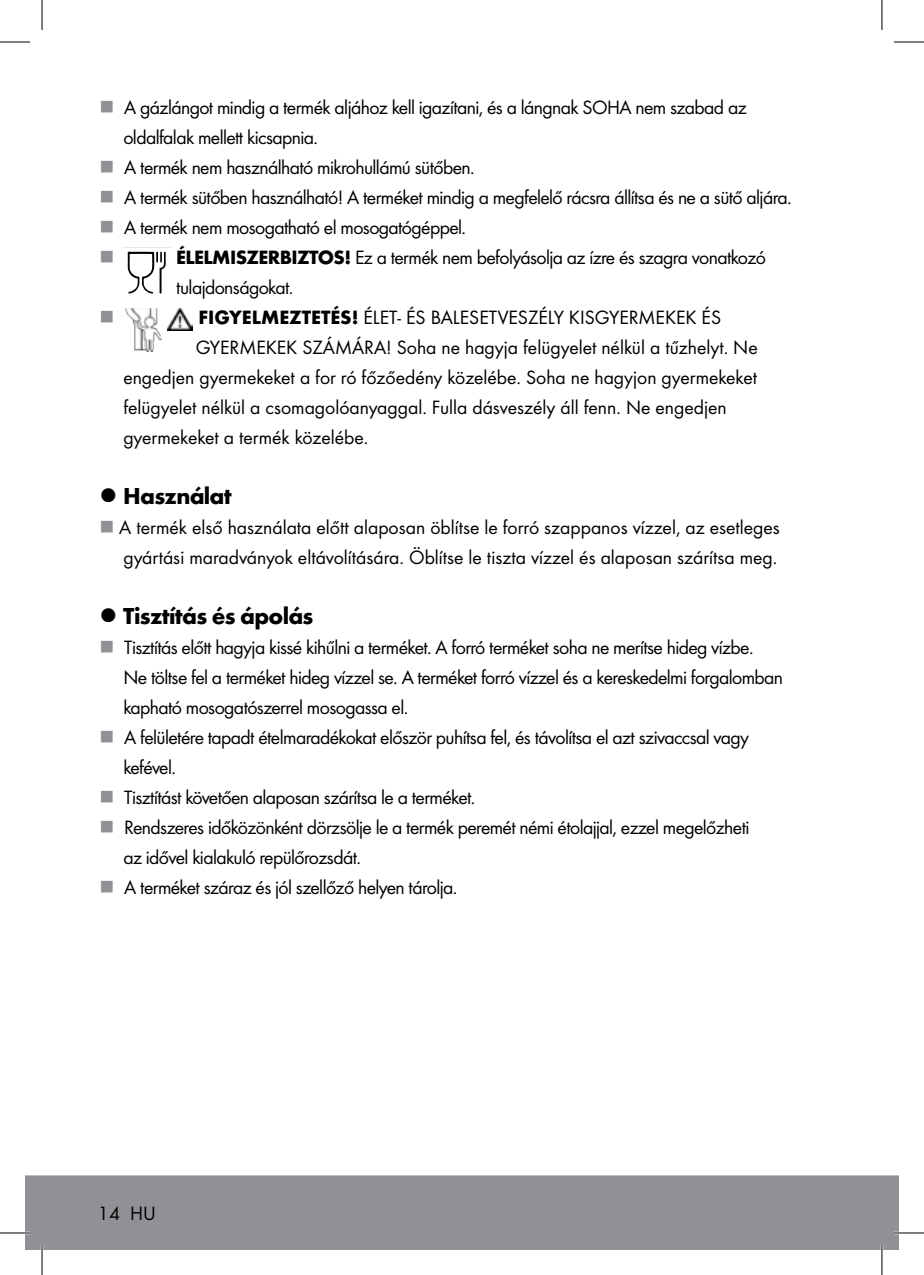
<style>
.page{position:relative;width:924px;height:1275px;background:#fff}
.page>*{position:absolute;margin:0;border:0;box-sizing:border-box;transform-origin:0 0}
.t1{font:700 24px "Futura";letter-spacing:-.03em;color:#000}
.t2{font:20px/30px "Futura Boo";letter-spacing:-.03em;color:#000}
.t3{font:20px/30px "Futura Boo";color:#000;text-align:right}
.t4{font:20px "Wingdings";color:#919195}
.s1{color:#919195}
.s2{font-family:"Futura";font-weight:700}
</style>
<div class="page">
<div style="left:25px;top:1175px;width:873px;height:75px;background:#919195"></div>
<svg style="left:127px;top:251px;width:39px;height:43px"></svg>
<img style="left:167px;top:308px;width:25px;height:23px">
<img style="left:125px;top:308px;width:37px;height:43px">
<hr style="left:0;top:1231px;width:30px;height:3px;background:#fff">
<hr style="left:893px;top:1231px;width:30px;height:3px;background:#fff">
<hr style="left:41px;top:1245px;width:2px;height:30px;background:#fff">
<hr style="left:880px;top:1245px;width:2px;height:30px;background:#fff">
<hr style="left:0;top:42px;width:30px;height:1px;background:#000">
<hr style="left:893px;top:42px;width:30px;height:1px;background:#000">
<hr style="left:0;top:1232px;width:30px;height:1px;background:#000">
<hr style="left:893px;top:1232px;width:30px;height:1px;background:#000">
<hr style="left:42px;top:0;width:1px;height:30px;background:#000">
<hr style="left:42px;top:1245px;width:1px;height:30px;background:#000">
<hr style="left:881px;top:0;width:1px;height:30px;background:#000">
<hr style="left:881px;top:1245px;width:1px;height:30px;background:#000">
<p class="t2" style="left:123px;top:92px;width:624px;text-indent:-24px"><span class="s1">■</span> A gázlángot mindig a termék aljához kell igazítani, és a lángnak SOHA nem szabad az oldalfalak mellett kicsapnia.</p>
<p class="t2" style="left:99px;top:152px;width:376px"><span class="s1">■</span> A termék nem használható mikrohullámú sütőben.</p>
<p class="t2" style="left:99px;top:182px;width:693px"><span class="s1">■</span> A termék sütőben használható! A terméket mindig a megfelelő rácsra állítsa és ne a sütő aljára.</p>
<p class="t2" style="left:99px;top:212px;width:368px"><span class="s1">■</span> A termék nem mosogatható el mosogatógéppel.</p>
<p class="t4" style="left:99px;top:246px;width:16px">■</p>
<p class="t2" style="left:176px;top:242px;width:591px"><span class="s2">ÉLELMISZERBIZTOS!</span> Ez a termék nem befolyásolja az ízre és szagra vonatkozó tulajdonságokat.</p>
<p class="t4" style="left:99px;top:306px;width:16px">■</p>
<p class="t3" style="left:198px;top:302px;width:524px"><span class="s2">FIGYELMEZTETÉS!</span> ÉLET- ÉS BALESETVESZÉLY KISGYERMEKEK ÉS</p>
<p class="t3" style="left:195px;top:332px;width:563px">GYERMEKEK SZÁMÁRA! Soha ne hagyja felügyelet nélkül a tűzhelyt. Ne</p>
<p class="t3" style="left:123px;top:362px;width:635px">engedjen gyermekeket a for ró főzőedény közelébe. Soha ne hagyjon gyermekeket</p>
<p class="t3" style="left:123px;top:392px;width:604px">felügyelet nélkül a csomagolóanyaggal. Fulla dásveszély áll fenn. Ne engedjen</p>
<p class="t3" style="left:123px;top:422px;width:246px">gyermekeket a termék közelébe.</p>
<p class="t1" style="left:99px;top:481px;width:134px">● Használat</p>
<p class="t3" style="left:99px;top:512px;width:681px"><span class="s1">■</span> A termék első használata előtt alaposan öblítse le forró szappanos vízzel, az esetleges gyártási maradványok eltávolítására. Öblítse le tiszta vízzel és alaposan szárítsa meg.</p>
<p class="t1" style="left:99px;top:601px;width:215px">● Tisztítás és ápolás</p>
<p class="t2" style="left:123px;top:632px;width:661px;text-indent:-24px"><span class="s1">■</span> Tisztítás előtt hagyja kissé kihűlni a terméket. A forró terméket soha ne merítse hideg vízbe.<br>Ne töltse fel a terméket hideg vízzel se. A terméket forró vízzel és a kereskedelmi forgalomban kapható mosogatószerrel mosogassa el.</p>
<p class="t2" style="left:123px;top:722px;width:627px;text-indent:-24px"><span class="s1">■</span> A felületére tapadt ételmaradékokat először puhítsa fel, és távolítsa el azt szivaccsal vagy kefével.</p>
<p class="t2" style="left:99px;top:782px;width:377px"><span class="s1">■</span> Tisztítást követően alaposan szárítsa le a terméket.</p>
<p class="t2" style="left:123px;top:812px;width:627px;text-indent:-24px"><span class="s1">■</span> Rendszeres időközönként dörzsölje le a termék peremét némi étolajjal, ezzel megelőzheti az idővel kialakuló repülőrozsdát.</p>
<p class="t2" style="left:99px;top:872px;width:359px"><span class="s1">■</span> A terméket száraz és jól szellőző helyen tárolja.</p>
<p class="t2" style="left:98px;top:1198px;width:59px">14 HU</p>
</div>
